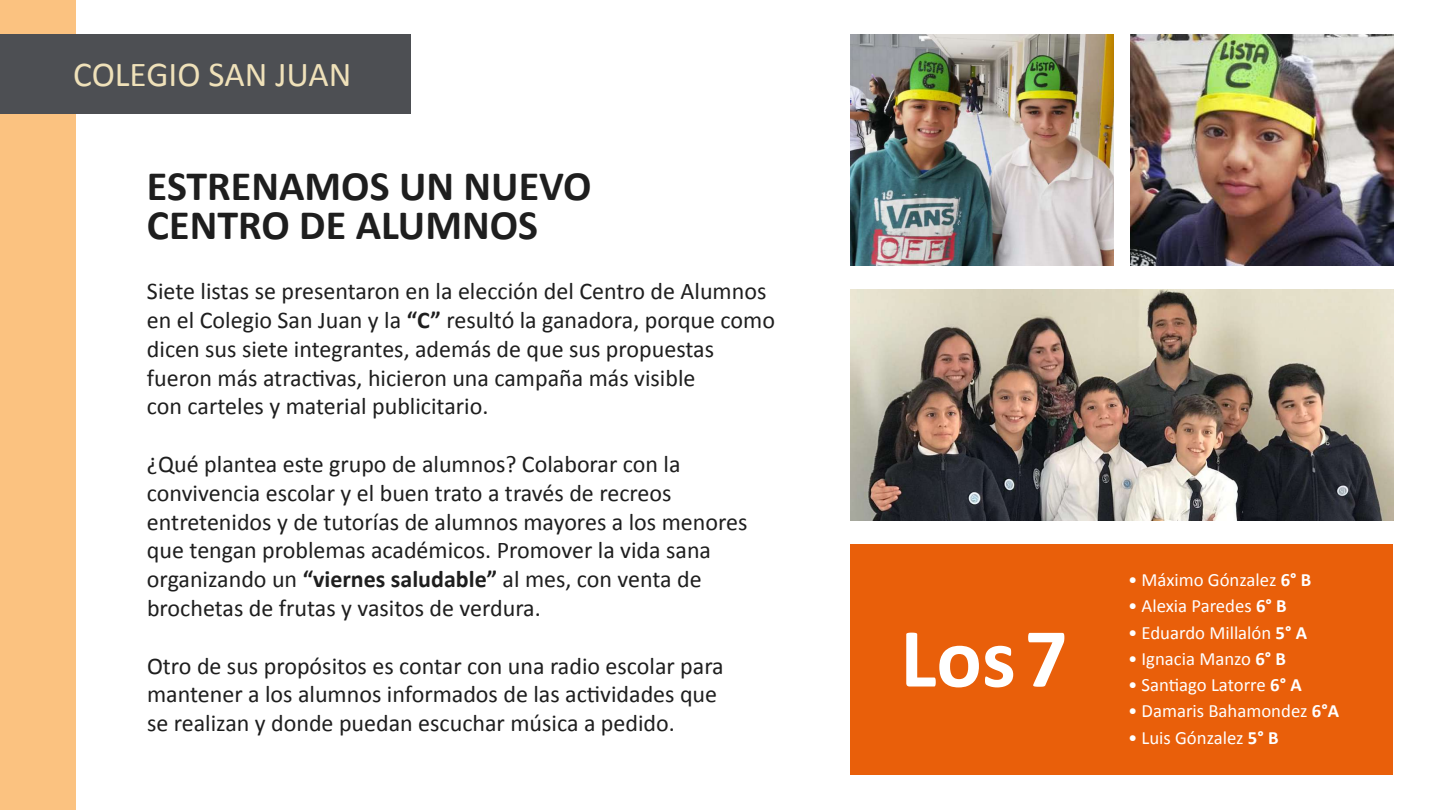
<style>
.page{position:relative;width:1440px;height:810px;background:#fff}
.page>*{position:absolute;margin:0;border:0;box-sizing:border-box;transform-origin:0 0}
.t1{font:700 84.9px "Calibri";color:#fff}
.t2{font:700 42px/38.9px "Calibri";color:#1e1e1e}
.t3{font:35.1px "Calibri";color:#efe1b9}
.t4{font:24px/28.8px "Calibri";color:#1e1e1e}
.t5{font:18.75px "Calibri";color:#fff}
.s1{font-weight:700}
</style>
<div class="page">
<img style="left:850px;top:34px;width:264px;height:232px">
<img style="left:850px;top:290px;width:544px;height:230px">
<img style="left:1130px;top:34px;width:264px;height:232px">
<div style="left:850px;top:544px;width:544px;height:232px;background:#e95f0a"></div>
<div style="left:0;top:0;width:76px;height:810px;background:#fbc280"></div>
<div style="left:0;top:34px;width:411px;height:80px;background:#4d4f53"></div>
<h3 class="t3" style="left:73px;top:52px;width:280px">COLEGIO SAN JUAN</h3>
<h2 class="t2" style="left:147px;top:166px;width:446px">ESTRENAMOS UN NUEVO<br>CENTRO DE ALUMNOS</h2>
<p class="t4" style="left:147px;top:277px;width:630px">Siete listas se presentaron en la elección del Centro de Alumnos en el Colegio San Juan y la <span class="s1">“C”</span> resultó la ganadora, porque como dicen sus siete integrantes, además de que sus propuestas fueron más atractivas, hicieron una campaña más visible<br>con carteles y material publicitario.</p>
<p class="t4" style="left:147px;top:450px;width:602px">¿Qué plantea este grupo de alumnos? Colaborar con la convivencia escolar y el buen trato a través de recreos entretenidos y de tutorías de alumnos mayores a los menores que tengan problemas académicos. Promover la vida sana organizando un <span class="s1">“viernes saludable”</span> al mes, con venta de brochetas de frutas y vasitos de verdura.</p>
<p class="t4" style="left:147px;top:651px;width:578px">Otro de sus propósitos es contar con una radio escolar para mantener a los alumnos informados de las actividades que se realizan y donde puedan escuchar música a pedido.</p>
<h1 class="t1" style="left:900px;top:604px;width:169px">Los7</h1>
<p class="t5" style="left:1128px;top:568px;width:185px">• Máximo Gónzalez <span class="s1">6° B</span></p>
<p class="t5" style="left:1128px;top:594px;width:160px">• Alexia Paredes <span class="s1">6° B</span></p>
<p class="t5" style="left:1128px;top:621px;width:181px">• Eduardo Millalón <span class="s1">5° A</span></p>
<p class="t5" style="left:1128px;top:647px;width:160px">• Ignacia Manzo <span class="s1">6° B</span></p>
<p class="t5" style="left:1128px;top:673px;width:175px">• Santiago Latorre <span class="s1">6° A</span></p>
<p class="t5" style="left:1128px;top:699px;width:213px">• Damaris Bahamondez <span class="s1">6°A</span></p>
<p class="t5" style="left:1128px;top:726px;width:152px">• Luis Gónzalez <span class="s1">5° B</span></p>
</div>
